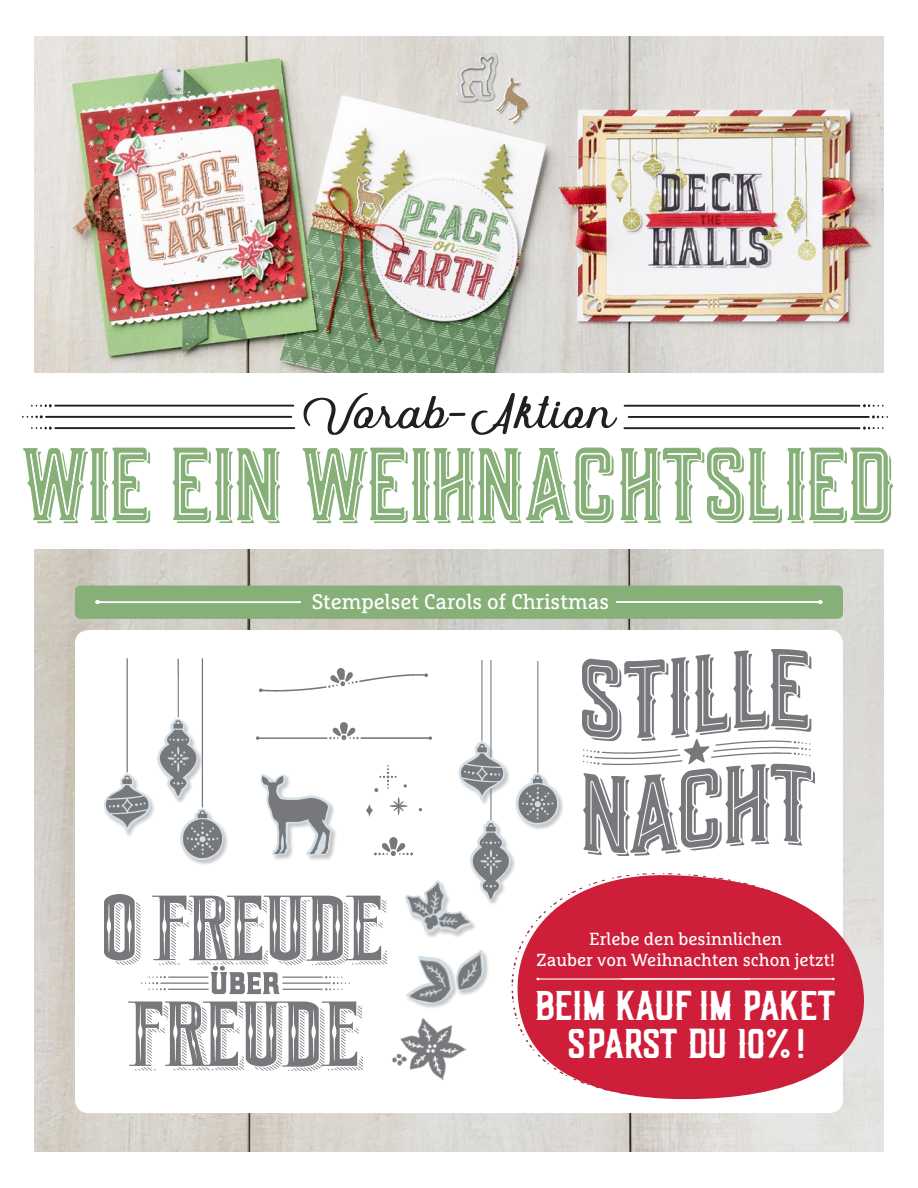
<style>
.page{position:relative;width:918px;height:1188px;background:#fff}
.page>*{position:absolute;margin:0;border:0;box-sizing:border-box;transform-origin:0 0}
.t1{font:92.1px "Old Scotch Shadow";color:#87b079}
.t2{font:58.8px "Gibson Script";color:#231f20}
.t3{font:44.25px/38px "Old Scotch";letter-spacing:-.015em;color:#fff;text-align:center}
.t4{font:21px "Marselis Slab Pro";color:#fff}
.t5{font:17.4px/21px "Marselis Slab Pro";color:#fff;text-align:center}
</style>
<div class="page">
<img style="left:34px;top:36px;width:849px;height:1116px">
<div style="left:75px;top:630px;width:768px;height:483px;background:#fff;border-radius:14px"></div>
<div style="left:75px;top:585px;width:768px;height:34px;background:#87b079;border-radius:5px"></div>
<svg style="left:95px;top:600px;width:728px;height:5px"></svg>
<div style="left:302px;top:593px;width:314px;height:18px;background:#87b079"></div>
<div style="left:0;top:373px;width:918px;height:176px;background:#fff"></div>
<div style="left:516px;top:773px;width:48px;height:57px;background:#231f20;opacity:.25"></div>
<img style="left:481px;top:660px;width:58px;height:81px">
<div style="left:104px;top:719px;width:125px;height:147px;background:#231f20;opacity:.25"></div>
<svg style="left:104px;top:774px;width:3px;height:59px"></svg>
<svg style="left:180px;top:809px;width:43px;height:51px"></svg>
<img style="left:107px;top:659px;width:114px;height:198px">
<div style="left:260px;top:774px;width:77px;height:87px;background:#231f20;opacity:.25"></div>
<svg style="left:260px;top:774px;width:72px;height:81px"></svg>
<img style="left:263px;top:776px;width:67px;height:78px">
<img style="left:366px;top:765px;width:39px;height:51px">
<div style="left:456px;top:950px;width:34px;height:46px;background:#231f20;opacity:.25"></div>
<img style="left:409px;top:950px;width:76px;height:58px">
<svg style="left:405px;top:741px;width:154px;height:163px"></svg>
<img style="left:405px;top:876px;width:72px;height:62px">
<img style="left:400px;top:1018px;width:67px;height:62px">
<img style="left:392px;top:1053px;width:15px;height:14px">
<img style="left:256px;top:722px;width:175px;height:18px">
<img style="left:375px;top:838px;width:37px;height:17px">
<img style="left:260px;top:668px;width:167px;height:23px">
<svg style="left:31px;top:404px;width:263px;height:3px"></svg>
<svg style="left:22px;top:415px;width:270px;height:3px"></svg>
<svg style="left:31px;top:427px;width:264px;height:3px"></svg>
<svg style="left:624px;top:404px;width:260px;height:3px"></svg>
<svg style="left:628px;top:415px;width:260px;height:4px"></svg>
<svg style="left:624px;top:426px;width:260px;height:4px"></svg>
<img style="left:104px;top:894px;width:282px;height:176px">
<img style="left:582px;top:650px;width:232px;height:206px">
<svg style="left:505px;top:874px;width:377px;height:232px;fill:#e6e5e3"></svg>
<svg style="left:511px;top:873px;width:349px;height:225px;fill:#ce1e39"></svg>
<svg style="left:536px;top:977px;width:299px;height:4px"></svg>
<div style="left:793px;top:453px;width:2px;height:62px;border:1px solid #fff"></div>
<div style="left:418px;top:453px;width:2px;height:62px;border:1px solid #fff"></div>
<div style="left:221px;top:453px;width:2px;height:62px;border:1px solid #fff"></div>
<div style="left:97px;top:453px;width:2px;height:62px;border:1px solid #fff"></div>
<p class="t2" style="left:304px;top:378px;width:312px">Vorab-Aktion</p>
<h1 class="t1" style="left:23px;top:421px;width:875px">WIE EIN WEIHNACHTSLIED</h1>
<p class="t4" style="left:312px;top:589px;width:299px">Stempelset Carols of Christmas</p>
<p class="t5" style="left:537px;top:928px;width:300px">Erlebe den besinnlichen<br>Zauber von Weihnachten schon jetzt!</p>
<p class="t3" style="left:537px;top:979px;width:304px">BEIM KAUF IM PAKET<br>SPARST DU 10 %!</p>
</div>
